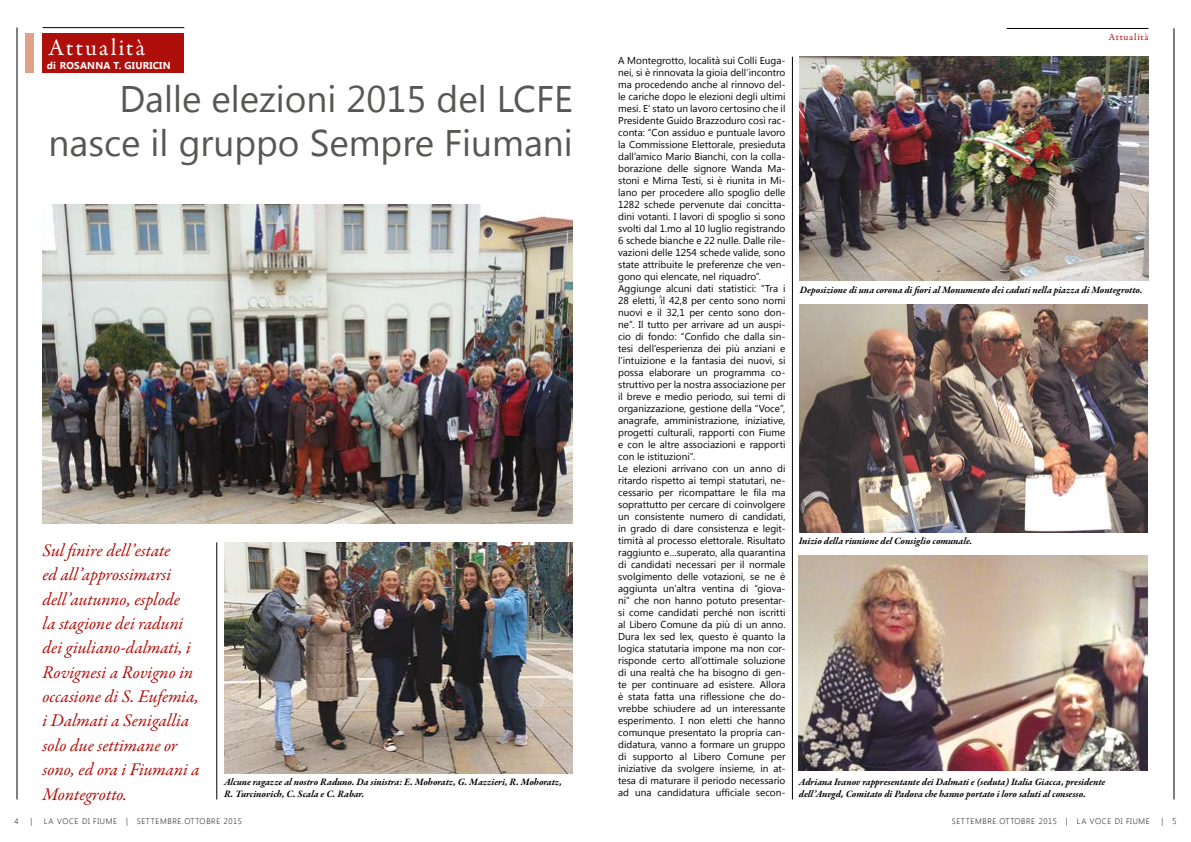
<style>
.page{position:relative;width:1191px;height:842px;background:#fff}
.page>*{position:absolute;margin:0;border:0;box-sizing:border-box;transform-origin:0 0}
.t1{font:37px/44px "Segoe UI";color:#575756;text-align:right}
.t2{font:24px "Garamond Premr Pro";color:#fff}
.t3{font:italic 18px/24.4px "Garamond Premr Pro";letter-spacing:-.005em;color:#ae0f0a}
.t4{font:10px/12px "Segoe UI";color:#000}
.t5{font:italic 700 10px/12px "Garamond Premr Pro";letter-spacing:-.005em;color:#000}
.t6{font:700 10px "Segoe UI";letter-spacing:.02em;color:#fff}
.t7{font:10px "Garamond Premr Pro";color:#ae0f0a}
.t8{font:300 8px "Segoe UI";letter-spacing:.075em;color:#000}
</style>
<div class="page">
<hr style="left:17px;top:27px;width:1px;height:772px;background:#000">
<hr style="left:1173px;top:28px;width:1px;height:771px;background:#000">
<hr style="left:43px;top:27px;width:141px;height:1px;background:#000">
<hr style="left:1006px;top:28px;width:142px;height:1px;background:#000">
<img style="left:224px;top:542px;width:349px;height:232px">
<div style="left:43px;top:33px;width:141px;height:40px;background:#ae0f0a"></div>
<div style="left:25px;top:33px;width:9px;height:40px;background:#e0a189"></div>
<hr style="left:792px;top:57px;width:1px;height:742px;background:#000">
<hr style="left:217px;top:542px;width:1px;height:257px;background:#000">
<img style="left:43px;top:204px;width:529px;height:319px">
<img style="left:799px;top:305px;width:348px;height:228px">
<img style="left:799px;top:556px;width:348px;height:214px">
<img style="left:799px;top:57px;width:349px;height:224px">
<h2 class="t2" style="left:48px;top:33px;width:98px">Attualità</h2>
<p class="t6" style="left:47px;top:58px;width:125px">di  ROSANNA T. GIURICIN</p>
<h1 class="t1" style="left:49px;top:75px;width:526px">Dalle elezioni 2015 del LCFE nasce il gruppo Sempre Fiumani</h1>
<p class="t3" style="left:43px;top:539px;width:158px">Sul finire dell’estate<br>ed all’approssimarsi dell’autunno, esplode<br>la stagione dei raduni dei giuliano-dalmati, i<br>Rovignesi a Rovigno in occasione di S. Eufemia, i Dalmati a Senigallia solo due settimane or sono, ed ora i Fiumani a<br>Montegrotto.</p>
<p class="t5" style="left:224px;top:777px;width:339px">Alcune ragazze al nostro Raduno. Da sinistra: E. Mohoratz, G. Mazzieri, R. Mohoratz,<br>R. Turcinovich, C. Scala e C. Rabar.</p>
<p class="t4" style="left:618px;top:54px;width:169px">A Montegrotto, località sui Colli Euga&shy;nei, si è rinnovata la gioia dell’incontro ma procedendo anche al rinnovo del&shy;le cariche dopo le elezioni degli ultimi mesi. E’ stato un lavoro certosino che il Presidente Guido Brazzoduro così rac&shy;conta: “Con assiduo e puntuale lavoro la Commissione Elettorale, presieduta dall’amico Mario Bianchi, con la colla&shy;borazione delle signore Wanda Ma&shy;stoni e Mirna Testi, si è riunita in Mi&shy;lano per procedere allo spoglio delle 1282 schede pervenute dai concitta&shy;dini votanti. I lavori di spoglio si sono svolti dal 1.mo al 10 luglio registrando 6 schede bianche e 22 nulle. Dalle rile&shy;vazioni delle 1254 schede valide, sono state attribuite le preferenze che ven&shy;gono qui elencate, nel riquadro”.<br>Aggiunge alcuni dati statistici: “Tra i 28 eletti, il 42,8 per cento sono nomi nuovi e il 32,1 per cento sono don&shy;ne”. Il tutto per arrivare ad un auspi&shy;cio di fondo: “Confido che dalla sin&shy;tesi dell’esperienza dei più anziani e l’intuizione e la fantasia dei nuovi, si possa elaborare un programma co&shy;struttivo per la nostra associazione per il breve e medio periodo, sui temi di organizzazione, gestione della “Voce”, anagrafe, amministrazione, iniziative, progetti culturali, rapporti con Fiume e con le altre associazioni e rapporti con le istituzioni”.<br>Le elezioni arrivano con un anno di ritardo rispetto ai tempi statutari, ne&shy;cessario per ricompattare le fila ma soprattutto per cercare di coinvolgere un consistente numero di candidati, in grado di dare consistenza e legit&shy;timità al processo elettorale. Risultato raggiunto e…superato, alla quarantina di candidati necessari per il normale svolgimento delle votazioni, se ne è aggiunta un’altra ventina di “giova&shy;ni” che non hanno potuto presentar&shy;si come candidati perché non iscritti al Libero Comune da più di un anno.<br>Dura lex sed lex, questo è quanto la logica statutaria impone ma non cor&shy;risponde certo all’ottimale soluzione di una realtà che ha bisogno di gen&shy;te per continuare ad esistere. Allora è stata fatta una riflessione che do&shy;vrebbe schiudere ad un interessante esperimento. I non eletti che hanno comunque presentato la propria can&shy;didatura, vanno a formare un gruppo di supporto al Libero Comune per iniziative da svolgere insieme, in at&shy;tesa di maturare il periodo necessario ad una candidatura ufficiale secon-</p>
<p class="t7" style="left:1108px;top:30px;width:41px">Attualità</p>
<p class="t5" style="left:800px;top:285px;width:344px">Deposizione di una corona di fiori al Monumento dei caduti nella piazza di Montegrotto.</p>
<p class="t5" style="left:799px;top:536px;width:175px">Inizio della riunione del Consiglio comunale.</p>
<p class="t5" style="left:799px;top:777px;width:308px">Adriana Ivanov rappresentante dei Dalmati e (seduta) Italia Giacca, presidente dell’Anvgd, Comitato di Padova che hanno portato i loro saluti al consesso.</p>
<p class="t8" style="left:15px;top:816px;width:6px">4</p>
<p class="t8" style="left:30px;top:816px;width:3px">|</p>
<p class="t8" style="left:44px;top:816px;width:199px">LA VOCE DI FIUME | SETTEMBRE.OTTOBRE 2015</p>
<p class="t8" style="left:951px;top:815px;width:199px">SETTEMBRE.OTTOBRE 2015 | LA VOCE DI FIUME</p>
<p class="t8" style="left:1161px;top:815px;width:16px">| 5</p>
</div>
